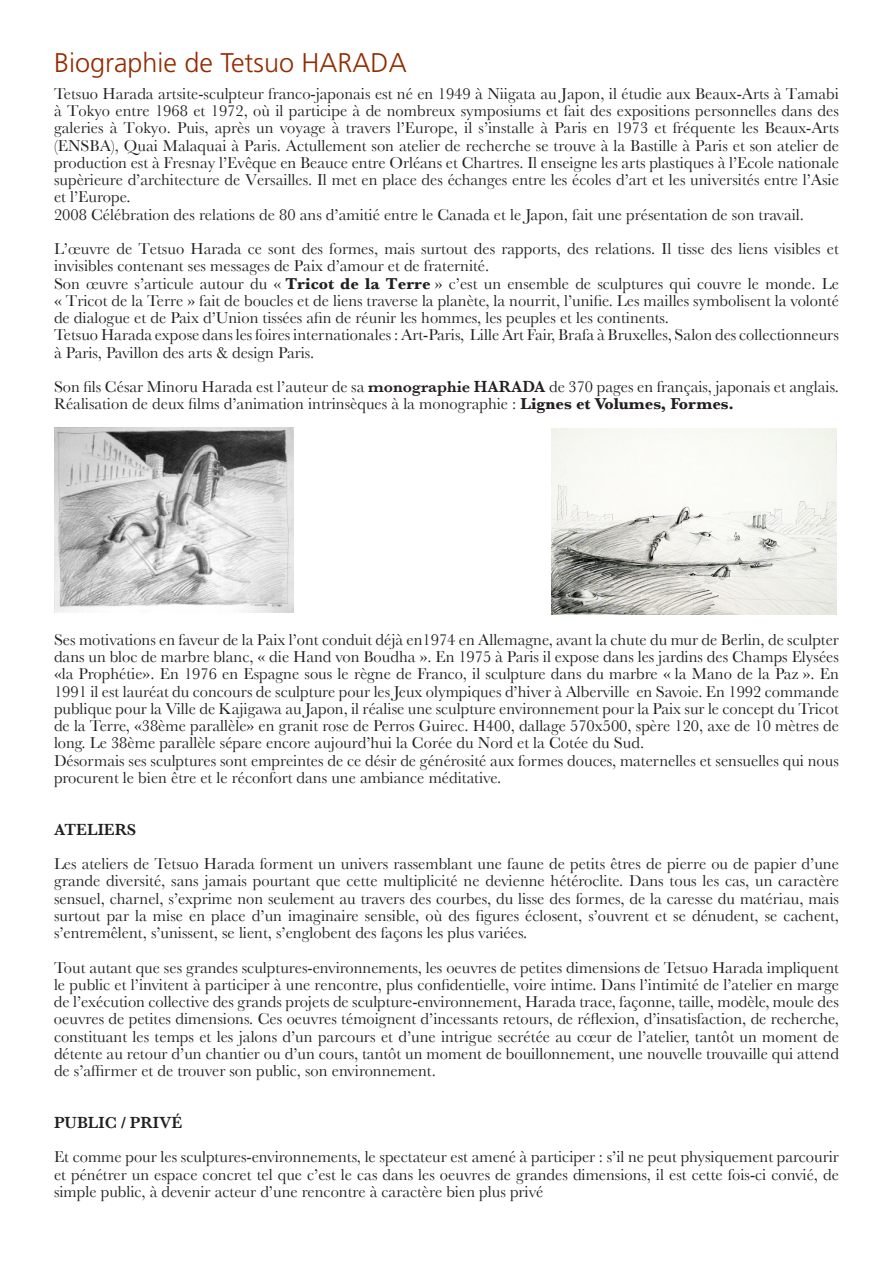
<style>
.page{position:relative;width:893px;height:1263px;background:#fff}
.page>*{position:absolute;margin:0;border:0;box-sizing:border-box;transform-origin:0 0}
.t1{font:300 27px "Frutiger";color:#922c00}
.t2{font:16.5px/17.2px "Baskerville";color:#231f20}
.t3{font:600 16.5px "Baskerville";color:#231f20}
.s1{font-weight:700}
.s2{font-weight:600}
</style>
<div class="page">
<img style="left:54px;top:428px;width:240px;height:184px">
<img style="left:552px;top:428px;width:284px;height:186px">
<h1 class="t1" style="left:54px;top:47px;width:354px">Biographie de Tetsuo HARADA</h1>
<p class="t2" style="left:54px;top:85px;width:786px">Tetsuo Harada artsite-sculpteur franco-japonais est né en 1949 à Niigata au Japon, il étudie aux Beaux-Arts à Tamabi à Tokyo entre 1968 et 1972, où il participe à de nombreux symposiums et fait des expositions personnelles dans des galeries à Tokyo. Puis, après un voyage à travers l’Europe, il s’installe à Paris en 1973 et fréquente les Beaux-Arts (ENSBA), Quai Malaquai à Paris. Actullement son atelier de recherche se trouve à la Bastille à Paris et son atelier de production est à Fresnay l’Evêque en Beauce entre Orléans et Chartres. Il enseigne les arts plastiques à l’Ecole nationale supèrieure d’architecture de Versailles. Il met en place des échanges entre les écoles d’art et les universités entre l’Asie et l’Europe.<br>2008 Célébration des relations de 80 ans d’amitié entre le Canada et le Japon, fait une présentation de son travail.</p>
<p class="t2" style="left:54px;top:240px;width:786px">L’œuvre de Tetsuo Harada ce sont des formes, mais surtout des rapports, des relations. Il tisse des liens visibles et invisibles contenant ses messages de Paix d’amour et de fraternité.<br>Son œuvre s’articule autour du « <span class="s1">Tricot de la Terre</span> » c’est un ensemble de sculptures qui couvre le monde. Le « Tricot de la Terre » fait de boucles et de liens traverse la planète, la nourrit, l’unifie. Les mailles symbolisent la volonté de dialogue et de Paix d’Union tissées afin de réunir les hommes, les peuples et les continents.<br>Tetsuo Harada expose dans les foires internationales : Art-Paris, Lille Art Fair, Brafa à Bruxelles, Salon des collectionneurs à Paris, Pavillon des arts &amp; design Paris.</p>
<p class="t2" style="left:54px;top:378px;width:786px">Son fils César Minoru Harada est l’auteur de sa <span class="s2">monographie HARADA</span> de 370 pages en français, japonais et anglais.<br>Réalisation de deux films d’animation intrinsèques à la monographie : <span class="s1">Lignes et Volumes, Formes.</span></p>
<p class="t2" style="left:54px;top:631px;width:786px">Ses motivations en faveur de la Paix l’ont conduit déjà en1974 en Allemagne, avant la chute du mur de Berlin, de sculpter dans un bloc de marbre blanc, « die Hand von Boudha ». En 1975 à Paris il expose dans les jardins des Champs Elysées «la Prophétie». En 1976 en Espagne sous le règne de Franco, il sculpture dans du marbre « la Mano de la Paz ». En 1991 il est lauréat du concours de sculpture pour les Jeux olympiques d’hiver à Alberville en Savoie. En 1992 commande publique pour la Ville de Kajigawa au Japon, il réalise une sculpture environnement pour la Paix sur le concept du Tricot de la Terre, «38ème parallèle» en granit rose de Perros Guirec. H400, dallage 570x500, spère 120, axe de 10 mètres de long. Le 38ème parallèle sépare encore aujourd’hui la Corée du Nord et la Cotée du Sud.<br>Désormais ses sculptures sont empreintes de ce désir de générosité aux formes douces, maternelles et sensuelles qui nous procurent le bien être et le réconfort dans une ambiance méditative.</p>
<p class="t3" style="left:54px;top:819px;width:84px">ATELIERS</p>
<p class="t2" style="left:54px;top:855px;width:786px;text-align:justify">Les ateliers de Tetsuo Harada forment un univers rassemblant une faune de petits êtres de pierre ou de papier d’une grande diversité, sans jamais pourtant que cette multiplicité ne devienne hétéroclite. Dans tous les cas, un caractère sensuel, charnel, s’exprime non seulement au travers des courbes, du lisse des formes, de la caresse du matériau, mais surtout par la mise en place d’un imaginaire sensible, où des figures éclosent, s’ouvrent et se dénudent, se cachent, s’entremêlent, s’unissent, se lient, s’englobent des façons les plus variées.</p>
<p class="t2" style="left:54px;top:958px;width:786px;text-align:justify">Tout autant que ses grandes sculptures-environnements, les oeuvres de petites dimensions de Tetsuo Harada impliquent le public et l’invitent à participer à une rencontre, plus confidentielle, voire intime. Dans l’intimité de l’atelier en marge de l’exécution collective des grands projets de sculpture-environnement, Harada trace, façonne, taille, modèle, moule des oeuvres de petites dimensions. Ces oeuvres témoignent d’incessants retours, de réflexion, d’insatisfaction, de recherche, constituant les temps et les jalons d’un parcours et d’une intrigue secrétée au cœur de l’atelier, tantôt un moment de détente au retour d’un chantier ou d’un cours, tantôt un moment de bouillonnement, une nouvelle trouvaille qui attend de s’affirmer et de trouver son public, son environnement.</p>
<p class="t3" style="left:54px;top:1113px;width:130px">PUBLIC / PRIVÉ</p>
<p class="t2" style="left:54px;top:1148px;width:786px;text-align:justify">Et comme pour les sculptures-environnements, le spectateur est amené à participer : s’il ne peut physiquement parcourir et pénétrer un espace concret tel que c’est le cas dans les oeuvres de grandes dimensions, il est cette fois-ci convié, de simple public, à devenir acteur d’une rencontre à caractère bien plus privé</p>
</div>
